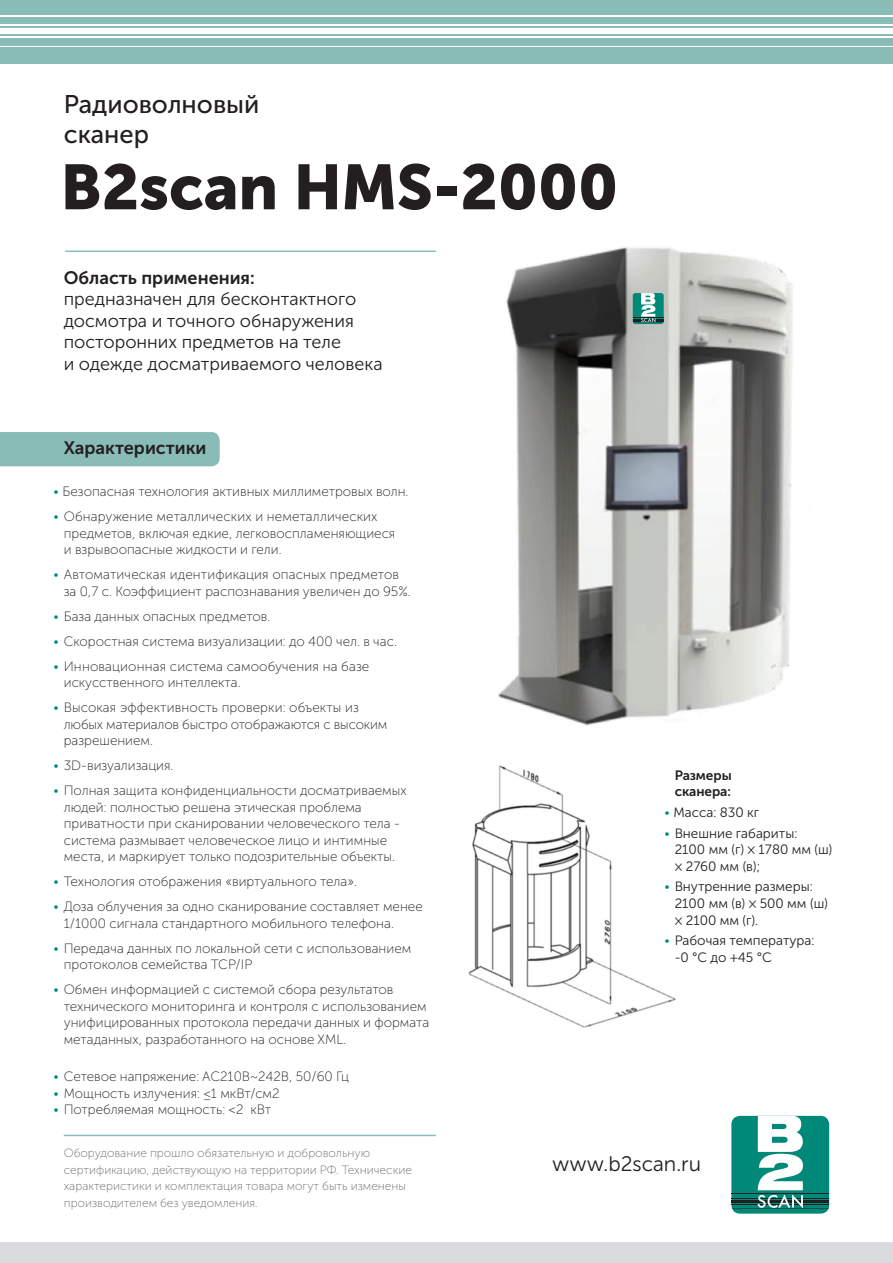
<style>
.page{position:relative;width:893px;height:1263px;background:#fff}
.page>*{position:absolute;margin:0;border:0;box-sizing:border-box;transform-origin:0 0}
.zagl-nomer{font:63px "Museo Sans Cyrl 900";color:#231f20}
.zagl-nomer-2{font:25.5px/30.6px "Museo Sans Cyrl 500";color:#231f20}
.t1{font:21px "Museo Sans Cyrl 300";color:#231f20}
.osn{font:18px/21.6px "Museo Sans Cyrl 300";color:#231f20}
.osn-2{font:18px "Museo Sans Cyrl 700";color:#231f20}
.osn-3{font:13.5px/16.5px "Museo Sans Cyrl 100";color:#231f20}
.osn-4{font:13.5px/16.5px "Museo Sans Cyrl 300";color:#231f20}
.osn-5{font:13.5px/16.5px "Museo Sans Cyrl 700";letter-spacing:-.005em;color:#231f20}
.osn-6{font:12px/16.5px "Museo Sans Cyrl 100";color:#6c6d70}
.s1{font-family:"Museo Sans Cyrl 700"}
.s2{color:#008978}
.s3{font-family:"Museo Sans Cyrl 100";color:#008978}
</style>
<div class="page">
<div style="left:0;top:0;width:893px;height:64px;background:#89bcb6"></div>
<div style="left:0;top:29px;width:893px;height:5px;background:#fff"></div>
<hr style="left:0;top:37px;width:893px;height:1px;background:#fff">
<hr style="left:0;top:25px;width:893px;height:1px;background:#fff">
<hr style="left:0;top:16px;width:893px;height:1px;background:#fff">
<svg style="left:0;top:46px;width:893px;height:1px"></svg>
<div style="left:0;top:1242px;width:893px;height:21px;background:#dadbdd"></div>
<img style="left:468px;top:765px;width:208px;height:263px">
<hr style="left:65px;top:251px;width:371px;height:1px;background:#89bcb6">
<hr style="left:64px;top:1135px;width:372px;height:1px;background:#89bcb6">
<div style="left:731px;top:1116px;width:98px;height:98px;background:#008978;border-radius:9px"></div>
<hr style="left:731px;top:1200px;width:98px;height:3px;background:#231f20">
<hr style="left:731px;top:1204px;width:98px;height:1px;background:#231f20">
<hr style="left:731px;top:1198px;width:98px;height:1px;background:#231f20">
<hr style="left:731px;top:1194px;width:98px;height:1px;background:#231f20">
<svg style="left:732px;top:1116px;width:97px;height:93px"></svg>
<div style="left:0;top:432px;width:220px;height:34px;background:#89bcb6"></div>
<img style="left:498px;top:247px;width:295px;height:479px">
<svg style="left:633px;top:293px;width:31px;height:31px"></svg>
<hr style="left:633px;top:320px;width:31px;height:1px;background:#231f20">
<hr style="left:633px;top:321px;width:31px;height:1px;background:#231f20">
<hr style="left:633px;top:319px;width:31px;height:1px;background:#231f20">
<hr style="left:633px;top:318px;width:31px;height:1px;background:#231f20">
<svg style="left:633px;top:293px;width:30px;height:30px"></svg>
<div style="left:544px;top:301px;width:38px;height:23px;background:#2b2c2b"></div>
<p class="zagl-nomer-2" style="left:64px;top:89px;width:197px">Радиоволновый сканер</p>
<p class="zagl-nomer" style="left:61px;top:151px;width:559px">B2scan HMS-2000</p>
<p class="osn" style="left:64px;top:267px;width:320px"><span class="s1">Область применения:<br></span>предназначен для бесконтактного досмотра и точного обнаружения посторонних предметов на теле<br>и одежде досматриваемого человека</p>
<p class="osn-2" style="left:64px;top:438px;width:144px">Характеристики</p>
<p class="osn-3" style="left:53px;top:483px;width:357px"><span class="s2">•</span> Безопасная технология активных миллиметровых волн.</p>
<p class="osn-3" style="left:64px;top:508px;width:333px;text-indent:-10px"><span class="s2">•</span> Обнаружение металлических и неметаллических предметов, включая едкие, легковоспламеняющиеся и взрывоопасные жидкости и гели.</p>
<p class="osn-3" style="left:64px;top:566px;width:348px;text-indent:-10px"><span class="s2">•</span> Автоматическая идентификация опасных предметов за 0,7 с. Коэффициент распознавания увеличен до 95%.</p>
<p class="osn-3" style="left:53px;top:608px;width:219px"><span class="s2">•</span> База данных опасных предметов.</p>
<p class="osn-3" style="left:53px;top:633px;width:345px"><span class="s2">•</span> Скоростная система визуализации: до 400 чел. в час.</p>
<p class="osn-3" style="left:64px;top:658px;width:307px;text-indent:-10px"><span class="s2">•</span> Инновационная система самообучения на базе искусственного интеллекта.</p>
<p class="osn-3" style="left:64px;top:699px;width:325px;text-indent:-10px"><span class="s2">•</span> Высокая эффективность проверки: объекты из любых материалов быстро отображаются с высоким разрешением.</p>
<p class="osn-3" style="left:53px;top:757px;width:122px"><span class="s2">•</span> 3D-визуализация.</p>
<p class="osn-3" style="left:64px;top:782px;width:344px;text-indent:-10px"><span class="s2">•</span> Полная защита конфиденциальности досматриваемых людей: полностью решена этическая проблема приватности при сканировании человеческого тела - система размывает человеческое лицо и интимные места, и маркирует только подозрительные объекты.</p>
<p class="osn-3" style="left:53px;top:873px;width:305px"><span class="s2">•</span> Технология отображения «виртуального тела».</p>
<p class="osn-3" style="left:64px;top:898px;width:360px;text-indent:-10px"><span class="s2">•</span> Доза облучения за одно сканирование составляет менее<br>1/1000 сигнала стандартного мобильного телефона.</p>
<p class="osn-3" style="left:64px;top:940px;width:349px;text-indent:-10px"><span class="s2">•</span> Передача данных по локальной сети с использованием протоколов семейства TCP/IP</p>
<p class="osn-3" style="left:64px;top:981px;width:367px;text-indent:-10px"><span class="s2">•</span> Обмен информацией с системой сбора результатов технического мониторинга и контроля с использованием унифицированных протокола передачи данных и формата метаданных, разработанного на основе XML.</p>
<p class="osn-3" style="left:53px;top:1068px;width:297px"><span class="s2">•</span> Сетевое напряжение: AC210В~242В, 50/60 Гц</p>
<p class="osn-3" style="left:53px;top:1085px;width:228px"><span class="s2">•</span> Мощность излучения: ≤1 мкВт/см2</p>
<p class="osn-3" style="left:53px;top:1101px;width:219px"><span class="s2">•</span> Потребляемая мощность: &lt;2 кВт</p>
<p class="osn-6" style="left:64px;top:1145px;width:350px">Оборудование прошло обязательную и добровольную сертификацию, действующую на территории РФ. Технические характеристики и комплектация товара могут быть изменены производителем без уведомления.</p>
<p class="t1" style="left:552px;top:1152px;width:150px">www.b2scan.ru</p>
<p class="osn-5" style="left:675px;top:767px;width:59px">Размеры сканера:</p>
<p class="osn-4" style="left:664px;top:804px;width:97px"><span class="s3">•</span> Масса: 830 кг</p>
<p class="osn-4" style="left:675px;top:825px;width:159px;text-indent:-10px"><span class="s3">•</span> Внешние габариты:<br>2100 мм (г) × 1780 мм (ш) × 2760 мм (в);</p>
<p class="osn-4" style="left:675px;top:879px;width:155px;text-indent:-10px"><span class="s3">•</span> Внутренние размеры:<br>2100 мм (в) × 500 мм (ш) × 2100 мм (г).</p>
<p class="osn-4" style="left:675px;top:932px;width:141px;text-indent:-10px"><span class="s3">•</span> Рабочая температура: -0 °C до +45 °C</p>
</div>
